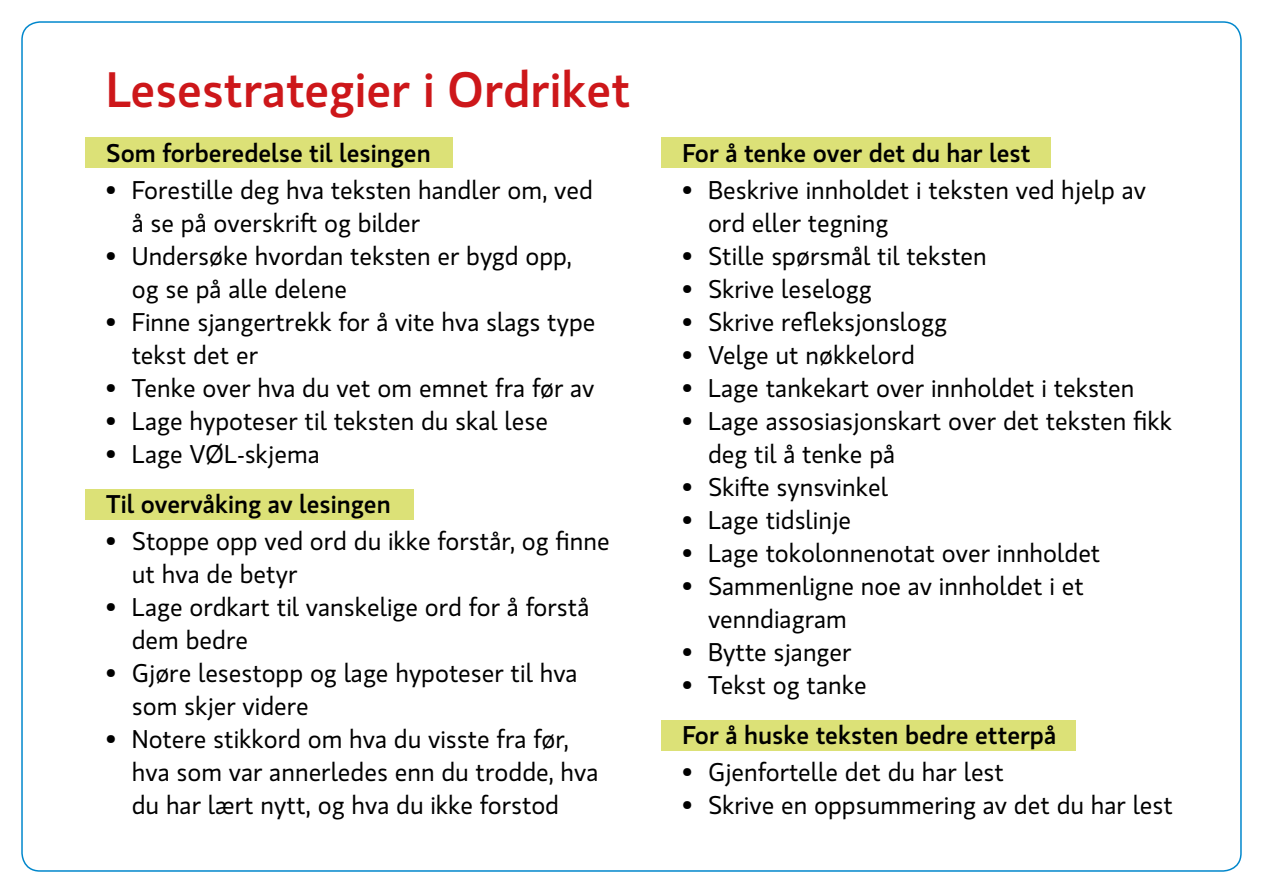
<style>
.page{position:relative;width:1263px;height:893px;background:#fff}
.page>*{position:absolute;margin:0;border:0;box-sizing:border-box;transform-origin:0 0}
.t1{font:500 49.5px "Gloriola Std";color:#cd171a}
.t2{font:25.5px/33px "Gloriola Std";color:#000}
.t3{font:500 25.5px "Gloriola Std";color:#000}
</style>
<div class="page">
<div style="left:85px;top:137px;width:368px;height:31px;background:#dce177"></div>
<div style="left:85px;top:489px;width:328px;height:31px;background:#dce177"></div>
<div style="left:661px;top:137px;width:389px;height:31px;background:#dce177"></div>
<div style="left:661px;top:720px;width:415px;height:31px;background:#dce177"></div>
<h1 class="t1" style="left:106px;top:55px;width:526px">Lesestrategier i Ordriket</h1>
<p class="t3" style="left:106px;top:135px;width:326px">Som forberedelse til lesingen</p>
<p class="t2" style="left:132px;top:173px;width:463px;text-indent:-26px">• Forestille deg hva teksten handler om, ved å se på overskrift og bilder</p>
<p class="t2" style="left:132px;top:239px;width:442px;text-indent:-26px">• Undersøke hvordan teksten er bygd opp, og se på alle delene</p>
<p class="t2" style="left:132px;top:305px;width:465px;text-indent:-26px">• Finne sjangertrekk for å vite hva slags type tekst det er</p>
<p class="t2" style="left:106px;top:371px;width:490px">• Tenke over hva du vet om emnet fra før av</p>
<p class="t2" style="left:106px;top:404px;width:443px">• Lage hypoteser til teksten du skal lese</p>
<p class="t2" style="left:106px;top:437px;width:215px">• Lage VØL-skjema</p>
<p class="t3" style="left:106px;top:486px;width:286px">Til overvåking av lesingen</p>
<p class="t2" style="left:132px;top:524px;width:479px;text-indent:-26px">• Stoppe opp ved ord du ikke forstår, og finne ut hva de betyr</p>
<p class="t2" style="left:132px;top:590px;width:459px;text-indent:-26px">• Lage ordkart til vanskelige ord for å forstå dem bedre</p>
<p class="t2" style="left:132px;top:656px;width:447px;text-indent:-26px">• Gjøre lesestopp og lage hypoteser til hva som skjer videre</p>
<p class="t2" style="left:132px;top:722px;width:468px;text-indent:-26px">• Notere stikkord om hva du visste fra før, hva som var annerledes enn du trodde, hva du har lært nytt, og hva du ikke forstod</p>
<p class="t3" style="left:682px;top:135px;width:350px">For å tenke over det du har lest</p>
<p class="t2" style="left:708px;top:173px;width:439px;text-indent:-26px">• Beskrive innholdet i teksten ved hjelp av ord eller tegning</p>
<p class="t2" style="left:682px;top:239px;width:306px">• Stille spørsmål til teksten</p>
<p class="t2" style="left:682px;top:272px;width:191px">• Skrive leselogg</p>
<p class="t2" style="left:682px;top:305px;width:266px">• Skrive refleksjonslogg</p>
<p class="t2" style="left:682px;top:338px;width:234px">• Velge ut nøkkelord</p>
<p class="t2" style="left:682px;top:371px;width:453px">• Lage tankekart over innholdet i teksten</p>
<p class="t2" style="left:708px;top:404px;width:465px;text-indent:-26px">• Lage assosiasjonskart over det teksten fikk deg til å tenke på</p>
<p class="t2" style="left:682px;top:470px;width:207px">• Skifte synsvinkel</p>
<p class="t2" style="left:682px;top:503px;width:170px">• Lage tidslinje</p>
<p class="t2" style="left:682px;top:536px;width:420px">• Lage tokolonnenotat over innholdet</p>
<p class="t2" style="left:708px;top:569px;width:377px;text-indent:-26px">• Sammenligne noe av innholdet i et venndiagram</p>
<p class="t2" style="left:682px;top:635px;width:171px">• Bytte sjanger</p>
<p class="t2" style="left:682px;top:668px;width:186px">• Tekst og tanke</p>
<p class="t3" style="left:682px;top:717px;width:375px">For å huske teksten bedre etterpå</p>
<p class="t2" style="left:682px;top:755px;width:323px">• Gjenfortelle det du har lest</p>
<p class="t2" style="left:682px;top:788px;width:492px">• Skrive en oppsummering av det du har lest</p>
</div>
